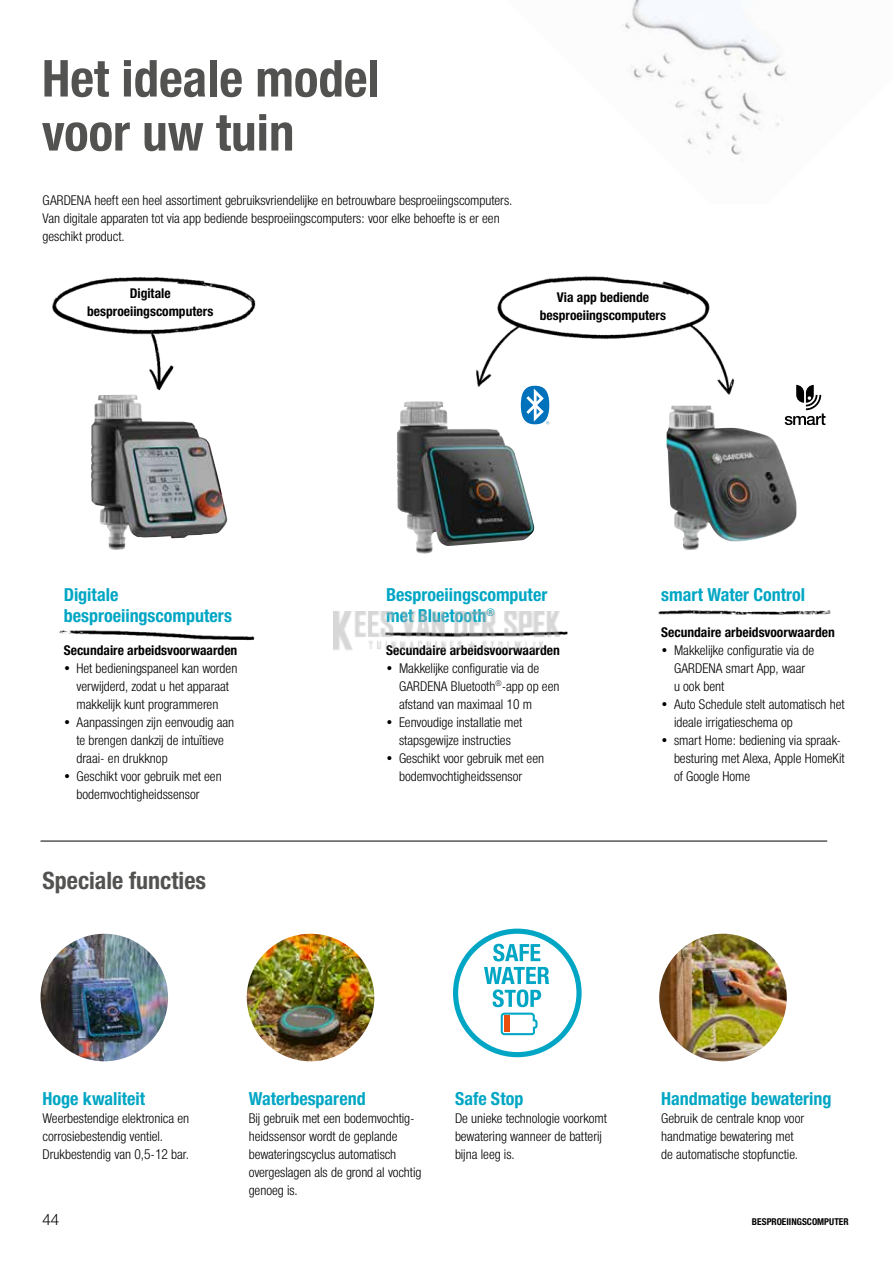
<style>
.page{position:relative;width:893px;height:1263px;background:#fff}
.page>*{position:absolute;margin:0;border:0;box-sizing:border-box;transform-origin:0 0}
.t1{font:700 51px/54px "Gardena Sans Cond";color:#525251}
.t2{font:700 24px "Gardena Sans Cond";color:#525251}
.t3{font:700 18px/21px "Gardena Sans Cond";color:#00a6c4}
.t4{font:15px "Gardena Sans";color:#000}
.t5{font:13.5px/18px "Gardena Sans Cond";color:#000}
.t6{font:700 13.5px/18px "Gardena Sans Cond";color:#000;text-align:center}
.t7{font:700 9.45px "Gardena Sans Cond";color:#000}
</style>
<div class="page">
<img style="left:623px;top:0;width:164px;height:155px">
<img style="left:52px;top:276px;width:682px;height:149px">
<svg style="left:453px;top:928px;width:129px;height:129px"></svg>
<img style="left:658px;top:610px;width:173px;height:5px">
<img style="left:59px;top:630px;width:196px;height:11px">
<img style="left:559px;top:631px;width:9px;height:6px">
<img style="left:41px;top:934px;width:127px;height:127px;border-radius:64px">
<img style="left:247px;top:934px;width:127px;height:127px;border-radius:64px">
<img style="left:659px;top:934px;width:128px;height:127px;border-radius:64px">
<img style="left:397px;top:401px;width:137px;height:153px">
<img style="left:91px;top:395px;width:137px;height:155px">
<img style="left:666px;top:406px;width:130px;height:144px">
<hr style="left:41px;top:841px;width:786px;height:1px;background:#000">
<div style="left:778px;top:379px;width:53px;height:50px;background:#fff"></div>
<svg style="left:785px;top:385px;width:40px;height:40px"></svg>
<svg style="left:521px;top:386px;width:28px;height:38px"></svg>
<img style="left:334px;top:612px;width:225px;height:38px">
<h1 class="t1" style="left:42px;top:50px;width:339px">Het ideale model voor uw tuin</h1>
<p class="t5" style="left:43px;top:190px;width:471px">GARDENA heeft een heel assortiment gebruiksvriendelijke en betrouwbare besproeiingscomputers.<br>Van digitale apparaten tot via app bediende besproeiingscomputers: voor elke behoefte is er een geschikt product.</p>
<p class="t6" style="left:87px;top:283px;width:128px">Digitale besproeiingscomputers</p>
<p class="t6" style="left:540px;top:287px;width:128px">Via app bediende besproeiingscomputers</p>
<h3 class="t3" style="left:64px;top:583px;width:170px">Digitale besproeiingscomputers</h3>
<p class="t6" style="left:64px;top:640px;width:175px">Secundaire arbeidsvoorwaarden</p>
<p class="t5" style="left:64px;top:658px;width:175px;text-align:center">• Het bedieningspaneel kan worden verwijderd, zodat u het apparaat makkelijk kunt programmeren</p>
<p class="t5" style="left:77px;top:712px;width:159px;text-indent:-13px">• Aanpassingen zijn eenvoudig aan te brengen dankzij de intuïtieve draai- en drukknop</p>
<p class="t5" style="left:77px;top:766px;width:147px;text-indent:-13px">• Geschikt voor gebruik met een bodemvochtigheidssensor</p>
<h2 class="t2" style="left:43px;top:863px;width:165px">Speciale functies</h2>
<h3 class="t3" style="left:386px;top:583px;width:163px">Besproeiingscomputer met Bluetooth<sup>®</sup></h3>
<p class="t6" style="left:386px;top:640px;width:175px">Secundaire arbeidsvoorwaarden</p>
<p class="t5" style="left:399px;top:658px;width:162px;text-indent:-13px">• Makkelijke configuratie via de<br>GARDENA Bluetooth<sup>®</sup>-app op een afstand van maximaal 10 m</p>
<p class="t5" style="left:386px;top:712px;width:138px;text-align:center">• Eenvoudige installatie met stapsgewijze instructies</p>
<p class="t5" style="left:399px;top:748px;width:147px;text-indent:-13px">• Geschikt voor gebruik met een bodemvochtigheidssensor</p>
<h3 class="t3" style="left:661px;top:583px;width:145px">smart Water Control</h3>
<p class="t6" style="left:661px;top:622px;width:175px">Secundaire arbeidsvoorwaarden</p>
<p class="t5" style="left:674px;top:640px;width:142px;text-indent:-13px">• Makkelijke configuratie via de<br>GARDENA smart App, waar u ook bent</p>
<p class="t5" style="left:674px;top:694px;width:172px;text-indent:-13px">• Auto Schedule stelt automatisch het ideale irrigatieschema op</p>
<p class="t5" style="left:674px;top:730px;width:172px;text-indent:-13px">• smart Home: bediening via spraak&shy;besturing met Alexa, Apple HomeKit of Google Home</p>
<h3 class="t3" style="left:43px;top:1087px;width:104px">Hoge kwaliteit</h3>
<p class="t5" style="left:43px;top:1108px;width:148px">Weerbestendige elektronica en corrosiebestendig ventiel.<br>Drukbestendig van 0,5-12 bar.</p>
<h3 class="t3" style="left:249px;top:1087px;width:118px">Waterbesparend</h3>
<p class="t5" style="left:249px;top:1108px;width:174px">Bij gebruik met een bodemvochtig&shy;heidssensor wordt de geplande bewateringscyclus automatisch overgeslagen als de grond al vochtig genoeg is.</p>
<h3 class="t3" style="left:455px;top:1087px;width:70px">Safe Stop</h3>
<p class="t5" style="left:455px;top:1108px;width:154px">De unieke technologie voorkomt bewatering wanneer de batterij bijna leeg is.</p>
<h3 class="t3" style="left:661px;top:1087px;width:172px">Handmatige bewatering</h3>
<p class="t5" style="left:661px;top:1108px;width:144px">Gebruik de centrale knop voor handmatige bewatering met de automatische stopfunctie.</p>
<p class="t4" style="left:43px;top:1209px;width:18px">44</p>
<p class="t7" style="left:752px;top:1215px;width:98px">BESPROEIINGSCOMPUTER</p>
</div>
